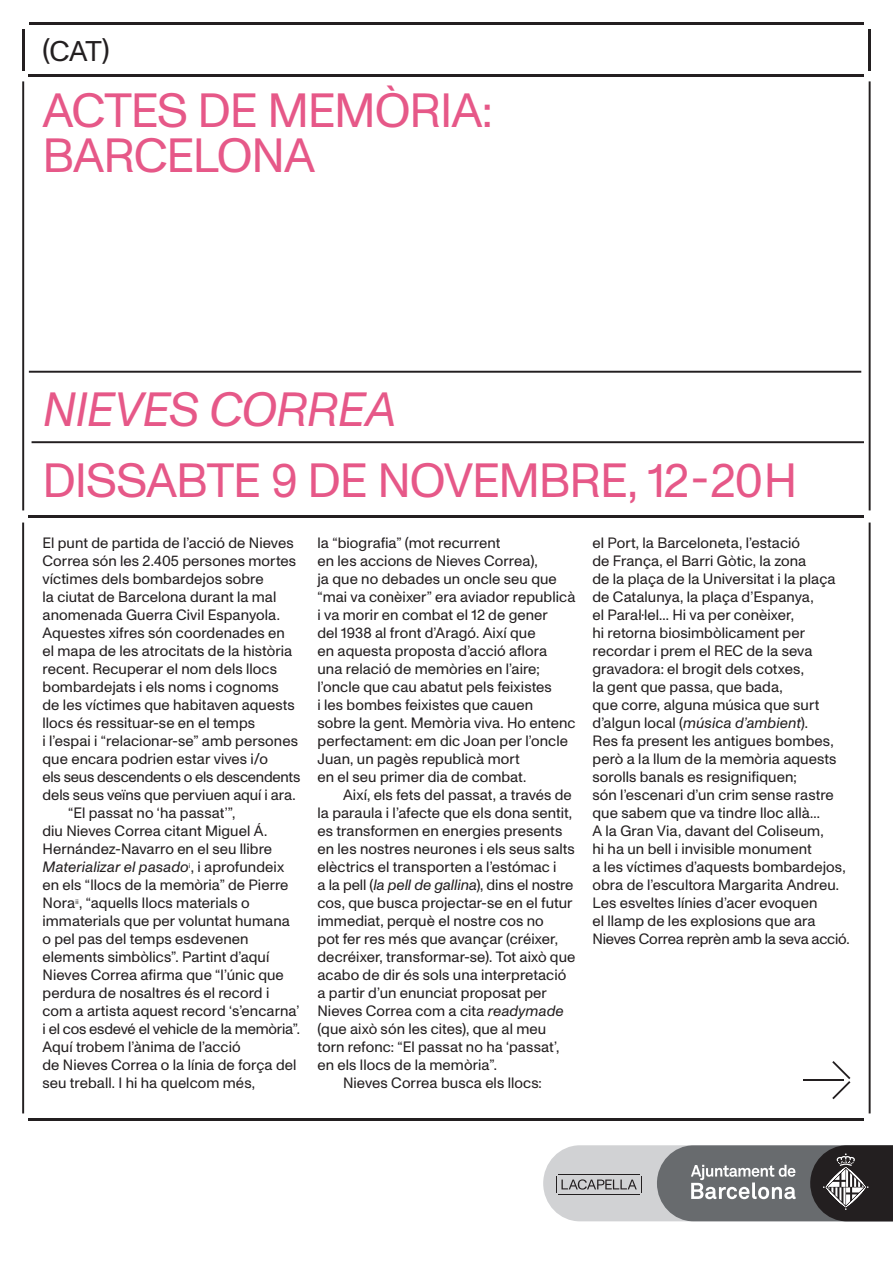
<style>
.page{position:relative;width:893px;height:1263px;background:#fff}
.page>*{position:absolute;margin:0;border:0;box-sizing:border-box;transform-origin:0 0}
.t1{font:48px "Monument Grotesk";letter-spacing:-.02em;color:#e65888}
.t2{font:italic 48px "Monument Grotesk";letter-spacing:-.02em;color:#e65888}
.t3{font:28.5px "Monument Grotesk";color:#231f20}
.text_base{font:15px/18px "Monument Grotesk";letter-spacing:.005em;color:#231f20}
.s1{font-style:italic}
</style>
<div class="page">
<svg style="left:543px;top:1145px;width:350px;height:76px;background:#88898b"></svg>
<hr style="left:558px;top:1194px;width:82px;height:1px;background:#231f20">
<hr style="left:29px;top:22px;width:265px;height:2px;background:#231f20">
<hr style="left:29px;top:75px;width:835px;height:2px;background:#231f20">
<hr style="left:294px;top:22px;width:570px;height:2px;background:#231f20">
<hr style="left:29px;top:1118px;width:835px;height:2px;background:#231f20">
<hr style="left:22px;top:29px;width:2px;height:41px;background:#231f20">
<hr style="left:869px;top:29px;width:2px;height:41px;background:#231f20">
<hr style="left:803px;top:1079px;width:41px;height:2px;background:#231f20">
<svg style="left:832px;top:1061px;width:18px;height:38px"></svg>
<hr style="left:22px;top:81px;width:2px;height:429px;background:#231f20">
<hr style="left:869px;top:81px;width:2px;height:429px;background:#231f20">
<hr style="left:22px;top:522px;width:2px;height:591px;background:#231f20">
<hr style="left:869px;top:522px;width:2px;height:591px;background:#231f20">
<hr style="left:29px;top:515px;width:835px;height:2px;background:#231f20">
<hr style="left:29px;top:371px;width:832px;height:2px;background:#231f20">
<hr style="left:32px;top:441px;width:832px;height:2px;background:#231f20">
<p class="t3" style="left:43px;top:31px;width:69px">(CAT)</p>
<p class="t1" style="left:43px;top:77px;width:452px">ACTES DE MEMÒRIA:</p>
<p class="t1" style="left:43px;top:122px;width:274px">BARCELONA</p>
<p class="t2" style="left:43px;top:376px;width:355px">NIEVES CORREA</p>
<p class="t1" style="left:43px;top:446px;width:756px">DISSABTE 9 DE NOVEMBRE, 12 - 20 H</p>
<p class="text_base" style="left:43px;top:533px;width:259px">El punt de partida de l’acció de Nieves Correa són les 2.405 persones mortes víctimes dels bombardejos sobre<br>la ciutat de Barcelona durant la mal anomenada Guerra Civil Espanyola.<br>Aquestes xifres són coordenades en<br>el mapa de les atrocitats de la història recent. Recuperar el nom dels llocs bombardejats i els noms i cognoms<br>de les víctimes que habitaven aquests llocs és ressituar-se en el temps<br>i l’espai i “relacionar-se” amb persones que encara podrien estar vives i/o<br>els seus descendents o els descendents dels seus veïns que perviuen aquí i ara.</p>
<p class="text_base" style="left:43px;top:803px;width:259px;text-indent:26px">“El passat no ‘ha passat’”,<br>diu Nieves Correa citant Miguel Á.<br>Hernández-Navarro en el seu llibre <span class="s1">Materializar el pasado</span><sup>i</sup>, i aprofundeix en els “llocs de la memòria” de Pierre Nora<sup>ii</sup>, “aquells llocs materials o immaterials que per voluntat humana o pel pas del temps esdevenen elements simbòlics”. Partint d’aquí Nieves Correa afirma que “l’únic que perdura de nosaltres és el record i com a artista aquest record ‘s’encarna’ i el cos esdevé el vehicle de la memòria”.<br>Aquí trobem l’ànima de l’acció<br>de Nieves Correa o la línia de força del seu treball. I hi ha quelcom més,</p>
<p class="text_base" style="left:317px;top:533px;width:259px">la “biografia” (mot recurrent<br>en les accions de Nieves Correa),<br>ja que no debades un oncle seu que “mai va conèixer” era aviador republicà i va morir en combat el 12 de gener<br>del 1938 al front d’Aragó. Així que<br>en aquesta proposta d’acció aflora una relació de memòries en l’aire; l’oncle que cau abatut pels feixistes<br>i les bombes feixistes que cauen<br>sobre la gent. Memòria viva. Ho entenc perfectament: em dic Joan per l’oncle Juan, un pagès republicà mort<br>en el seu primer dia de combat.</p>
<p class="text_base" style="left:317px;top:785px;width:259px;text-indent:26px">Així, els fets del passat, a través de la paraula i l’afecte que els dona sentit, es transformen en energies presents en les nostres neurones i els seus salts elèctrics el transporten a l’estómac i<br>a la pell (<span class="s1">la pell de gallina</span>), dins el nostre cos, que busca projectar-se en el futur immediat, perquè el nostre cos no<br>pot fer res més que avançar (créixer, decréixer, transformar-se). Tot això que acabo de dir és sols una interpretació a partir d’un enunciat proposat per Nieves Correa com a cita <span class="s1">readymade </span>(que això són les cites), que al meu torn refonc: “El passat no ha ‘passat’, en els llocs de la memòria”.</p>
<p class="text_base" style="left:343px;top:1073px;width:200px">Nieves Correa busca els llocs:</p>
<p class="text_base" style="left:592px;top:533px;width:259px">el Port, la Barceloneta, l’estació<br>de França, el Barri Gòtic, la zona<br>de la plaça de la Universitat i la plaça de Catalunya, la plaça d’Espanya,<br>el Paral·lel... Hi va per conèixer,<br>hi retorna biosimbòlicament per recordar i prem el REC de la seva gravadora: el brogit dels cotxes,<br>la gent que passa, que bada,<br>que corre, alguna música que surt d’algun local (<span class="s1">música d’ambient</span>).<br>Res fa present les antigues bombes, però a la llum de la memòria aquests sorolls banals es resignifiquen;<br>són l’escenari d’un crim sense rastre que sabem que va tindre lloc allà...<br>A la Gran Via, davant del Coliseum,<br>hi ha un bell i invisible monument<br>a les víctimes d’aquests bombardejos, obra de l’escultora Margarita Andreu.<br>Les esveltes línies d’acer evoquen<br>el llamp de les explosions que ara Nieves Correa reprèn amb la seva acció.</p>
</div>
